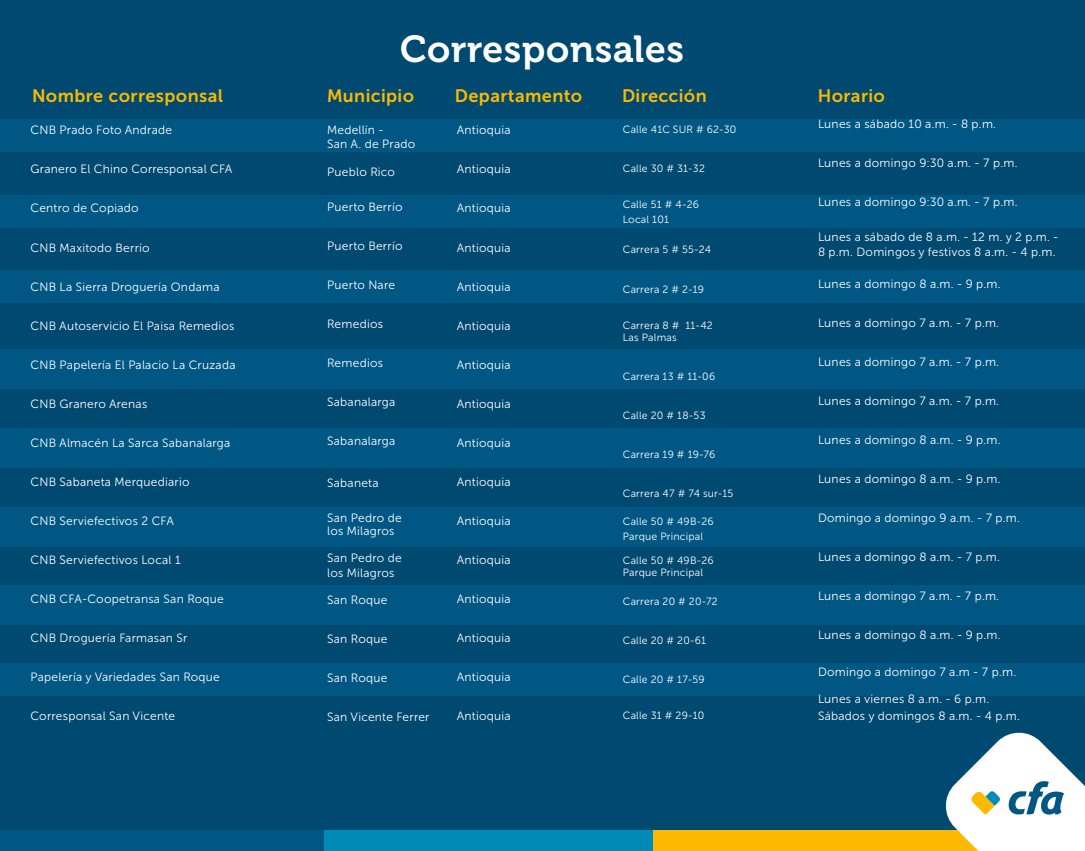
<style>
.page{position:relative;width:1085px;height:851px;background:#fff}
.page>*{position:absolute;margin:0;border:0;box-sizing:border-box;transform-origin:0 0}
.t1{font:37.5px "Museo Cyrillic 700";letter-spacing:.02em;color:#fff}
.t2{font:18px "Museo Sans Cyrl 700";letter-spacing:.02em;color:#fbba00}
.t3{font:12px/13.5px "Museo Sans Cyrl 300";letter-spacing:.02em;color:#fff}
.t4{font:10.5px/15px "Museo Sans Cyrl 300";letter-spacing:.02em;color:#fff}
</style>
<div class="page">
<div style="left:0;top:0;width:1084px;height:850px;background:#004970"></div>
<div style="left:0;top:120px;width:1084px;height:32px;background:#005784"></div>
<div style="left:0;top:195px;width:1084px;height:32px;background:#005784"></div>
<div style="left:0;top:662px;width:1084px;height:33px;background:#005784"></div>
<div style="left:0;top:270px;width:1084px;height:32px;background:#005784"></div>
<div style="left:0;top:349px;width:1084px;height:39px;background:#005784"></div>
<div style="left:0;top:428px;width:1084px;height:39px;background:#005784"></div>
<div style="left:0;top:506px;width:1084px;height:40px;background:#005784"></div>
<div style="left:0;top:585px;width:1084px;height:40px;background:#005784"></div>
<div style="left:0;top:830px;width:324px;height:20px;background:#005784"></div>
<div style="left:324px;top:830px;width:329px;height:20px;background:#008ab6"></div>
<div style="left:653px;top:830px;width:329px;height:20px;background:#fbba00"></div>
<svg style="left:946px;top:732px;width:138px;height:118px"></svg>
<h1 class="t1" style="left:400px;top:28px;width:285px">Corresponsales</h1>
<h2 class="t2" style="left:32px;top:86px;width:192px">Nombre corresponsal</h2>
<h2 class="t2" style="left:327px;top:86px;width:88px">Municipio</h2>
<h2 class="t2" style="left:455px;top:86px;width:129px">Departamento</h2>
<h2 class="t2" style="left:622px;top:86px;width:86px">Dirección</h2>
<h2 class="t2" style="left:817px;top:86px;width:69px">Horario</h2>
<p class="t3" style="left:31px;top:124px;width:143px">CNB Prado Foto Andrade</p>
<p class="t3" style="left:31px;top:163px;width:203px">Granero El Chino Corresponsal CFA</p>
<p class="t3" style="left:31px;top:202px;width:109px">Centro de Copiado</p>
<p class="t3" style="left:31px;top:241px;width:121px">CNB Maxitodo Berrío</p>
<p class="t3" style="left:31px;top:280px;width:190px">CNB La Sierra Droguería Ondama</p>
<p class="t3" style="left:31px;top:319px;width:205px">CNB Autoservicio El Paisa Remedios</p>
<p class="t3" style="left:31px;top:358px;width:206px">CNB Papelería El Palacio La Cruzada</p>
<p class="t3" style="left:31px;top:397px;width:118px">CNB Granero Arenas</p>
<p class="t3" style="left:31px;top:436px;width:201px">CNB Almacén La Sarca Sabanalarga</p>
<p class="t3" style="left:31px;top:475px;width:160px">CNB Sabaneta Merquediario</p>
<p class="t3" style="left:31px;top:514px;width:145px">CNB Serviefectivos 2 CFA</p>
<p class="t3" style="left:31px;top:553px;width:152px">CNB Serviefectivos Local 1</p>
<p class="t3" style="left:31px;top:592px;width:195px">CNB CFA-Coopetransa San Roque</p>
<p class="t3" style="left:31px;top:631px;width:158px">CNB Droguería Farmasan Sr</p>
<p class="t3" style="left:31px;top:670px;width:191px">Papelería y Variedades San Roque</p>
<p class="t3" style="left:31px;top:709px;width:146px">Corresponsal San Vicente</p>
<p class="t3" style="left:327px;top:124px;width:90px">Medellín -<br>San A. de Prado</p>
<p class="t3" style="left:327px;top:166px;width:69px">Pueblo Rico</p>
<p class="t3" style="left:327px;top:200px;width:77px">Puerto Berrío</p>
<p class="t3" style="left:327px;top:239px;width:77px">Puerto Berrío</p>
<p class="t3" style="left:327px;top:278px;width:69px">Puerto Nare</p>
<p class="t3" style="left:327px;top:317px;width:57px">Remedios</p>
<p class="t3" style="left:327px;top:356px;width:57px">Remedios</p>
<p class="t3" style="left:327px;top:395px;width:70px">Sabanalarga</p>
<p class="t3" style="left:327px;top:434px;width:70px">Sabanalarga</p>
<p class="t3" style="left:327px;top:476px;width:53px">Sabaneta</p>
<p class="t3" style="left:327px;top:511px;width:76px">San Pedro de los Milagros</p>
<p class="t3" style="left:327px;top:550px;width:76px;line-height:15px">San Pedro de los Milagros</p>
<p class="t3" style="left:327px;top:593px;width:62px">San Roque</p>
<p class="t3" style="left:327px;top:632px;width:62px">San Roque</p>
<p class="t3" style="left:327px;top:671px;width:62px">San Roque</p>
<p class="t3" style="left:327px;top:710px;width:104px">San Vicente Ferrer</p>
<p class="t3" style="left:456px;top:124px;width:55px">Antioquia</p>
<p class="t3" style="left:456px;top:163px;width:55px">Antioquia</p>
<p class="t3" style="left:456px;top:202px;width:55px">Antioquia</p>
<p class="t3" style="left:456px;top:241px;width:55px">Antioquia</p>
<p class="t3" style="left:456px;top:280px;width:55px">Antioquia</p>
<p class="t3" style="left:456px;top:319px;width:55px">Antioquia</p>
<p class="t3" style="left:456px;top:358px;width:55px">Antioquia</p>
<p class="t3" style="left:456px;top:397px;width:55px">Antioquia</p>
<p class="t3" style="left:456px;top:436px;width:55px">Antioquia</p>
<p class="t3" style="left:456px;top:475px;width:55px">Antioquia</p>
<p class="t3" style="left:456px;top:514px;width:55px">Antioquia</p>
<p class="t3" style="left:456px;top:553px;width:55px">Antioquia</p>
<p class="t3" style="left:456px;top:592px;width:55px">Antioquia</p>
<p class="t3" style="left:456px;top:631px;width:55px">Antioquia</p>
<p class="t3" style="left:456px;top:670px;width:55px">Antioquia</p>
<p class="t3" style="left:456px;top:709px;width:55px">Antioquia</p>
<p class="t4" style="left:622px;top:122px;width:115px">Calle 41C SUR # 62-30</p>
<p class="t4" style="left:622px;top:161px;width:83px">Calle 30 # 31-32</p>
<p class="t4" style="left:622px;top:197px;width:78px">Calle 51 # 4-26<br>Local 101</p>
<p class="t4" style="left:622px;top:242px;width:90px">Carrera 5 # 55-24</p>
<p class="t4" style="left:622px;top:281px;width:83px">Carrera 2 # 2-19</p>
<p class="t4" style="left:622px;top:319px;width:91px;line-height:12px">Carrera 8 # 11-42<br>Las Palmas</p>
<p class="t4" style="left:622px;top:368px;width:94px">Carrera 13 # 11-06</p>
<p class="t4" style="left:622px;top:407px;width:84px">Calle 20 # 18-53</p>
<p class="t4" style="left:622px;top:446px;width:94px">Carrera 19 # 19-76</p>
<p class="t4" style="left:622px;top:485px;width:112px">Carrera 47 # 74 sur-15</p>
<p class="t4" style="left:622px;top:514px;width:92px">Calle 50 # 49B-26<br>Parque Principal</p>
<p class="t4" style="left:622px;top:554px;width:92px;line-height:12px">Calle 50 # 49B-26<br>Parque Principal</p>
<p class="t4" style="left:622px;top:593px;width:96px">Carrera 20 # 20-72</p>
<p class="t4" style="left:622px;top:632px;width:85px">Calle 20 # 20-61</p>
<p class="t4" style="left:622px;top:671px;width:83px">Calle 20 # 17-59</p>
<p class="t4" style="left:622px;top:707px;width:83px">Calle 31 # 29-10</p>
<p class="t3" style="left:817px;top:118px;width:179px">Lunes a sábado 10 a.m. - 8 p.m.</p>
<p class="t3" style="left:817px;top:157px;width:201px">Lunes a domingo 9:30 a.m. - 7 p.m.</p>
<p class="t3" style="left:817px;top:196px;width:201px">Lunes a domingo 9:30 a.m. - 7 p.m.</p>
<p class="t3" style="left:817px;top:229px;width:242px;line-height:15px">Lunes a sábado de 8 a.m. - 12 m. y 2 p.m. -<br>8 p.m. Domingos y festivos 8 a.m. - 4 p.m.</p>
<p class="t3" style="left:817px;top:277px;width:184px">Lunes a domingo 8 a.m. - 9 p.m.</p>
<p class="t3" style="left:817px;top:316px;width:182px">Lunes a domingo 7 a.m. - 7 p.m.</p>
<p class="t3" style="left:817px;top:355px;width:182px">Lunes a domingo 7 a.m. - 7 p.m.</p>
<p class="t3" style="left:817px;top:394px;width:182px">Lunes a domingo 7 a.m. - 7 p.m.</p>
<p class="t3" style="left:817px;top:433px;width:184px">Lunes a domingo 8 a.m. - 9 p.m.</p>
<p class="t3" style="left:817px;top:472px;width:184px">Lunes a domingo 8 a.m. - 9 p.m.</p>
<p class="t3" style="left:817px;top:511px;width:203px">Domingo a domingo 9 a.m. - 7 p.m.</p>
<p class="t3" style="left:817px;top:550px;width:183px">Lunes a domingo 8 a.m. - 7 p.m.</p>
<p class="t3" style="left:817px;top:589px;width:182px">Lunes a domingo 7 a.m. - 7 p.m.</p>
<p class="t3" style="left:817px;top:628px;width:184px">Lunes a domingo 8 a.m. - 9 p.m.</p>
<p class="t3" style="left:817px;top:665px;width:199px">Domingo a domingo 7 a.m - 7 p.m.</p>
<p class="t3" style="left:817px;top:691px;width:203px;line-height:16.5px">Lunes a viernes 8 a.m. - 6 p.m.<br>Sábados y domingos 8 a.m. - 4 p.m.</p>
</div>
